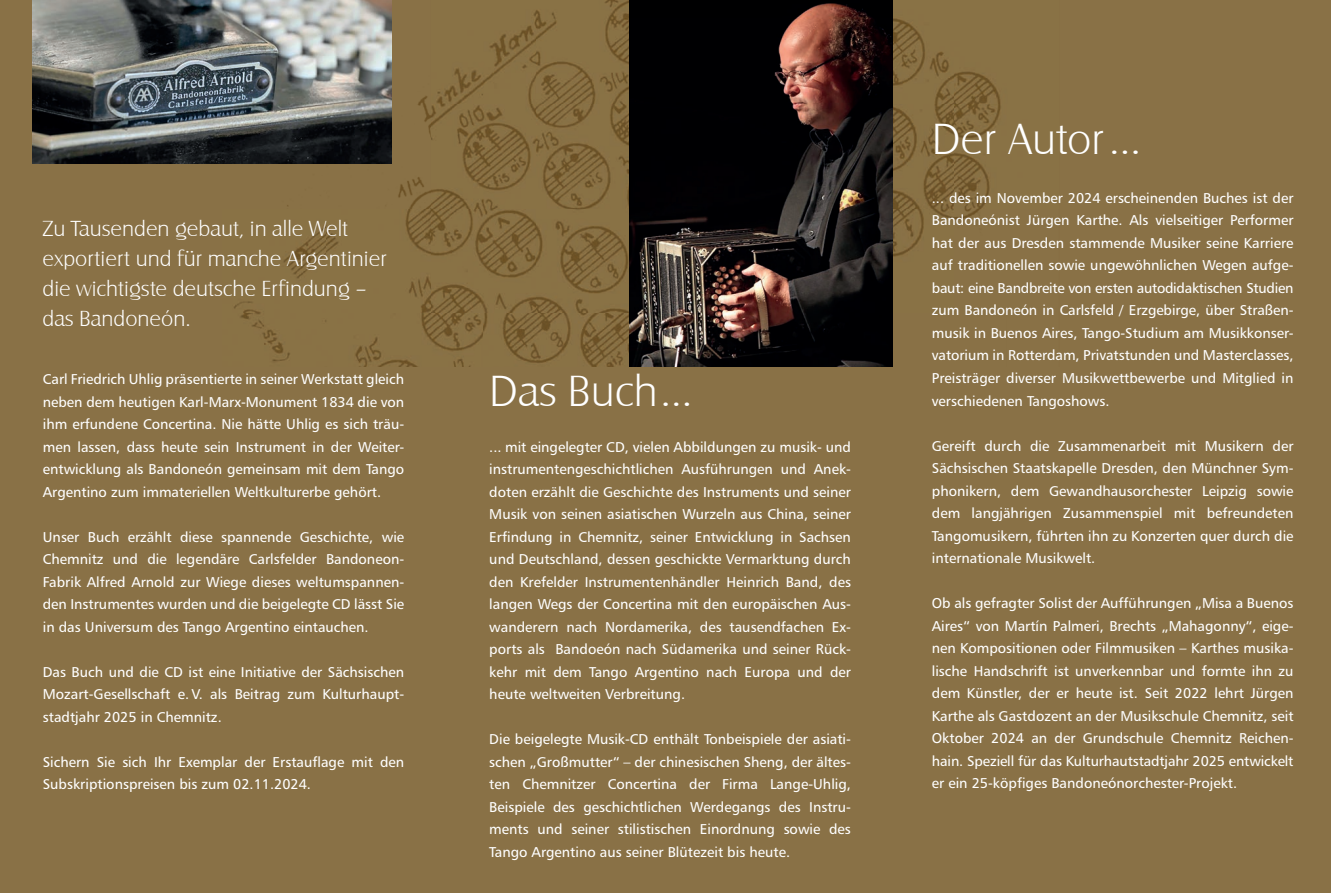
<style>
.page{position:relative;width:1331px;height:893px;background:#fff}
.page>*{position:absolute;margin:0;border:0;box-sizing:border-box;transform-origin:0 0}
.t1{font:45px "Castle T Ligh";color:#fff}
.t2{font:22.5px/30px "Castle T Ligh";color:#fff}
.t3{font:14.25px/22.5px "Humanist 777 BT Roman B";color:#fff;text-align:justify}
</style>
<div class="page">
<div style="left:0;top:0;width:1330px;height:893px;background:#897146"></div>
<img style="left:234px;top:0;width:767px;height:366px">
<img style="left:629px;top:0;width:263px;height:366px">
<img style="left:32px;top:0;width:359px;height:164px">
<h2 class="t2" style="left:43px;top:214px;width:346px">Zu Tausenden gebaut, in alle Welt exportiert und für manche Argentinier die wichtigste deutsche Erfindung – das Bandoneón.</h2>
<p class="t3" style="left:43px;top:367px;width:363px">Carl Friedrich Uhlig präsentierte in seiner Werkstatt gleich neben dem heutigen Karl-Marx-Monument 1834 die von ihm erfundene Concertina. Nie hätte Uhlig es sich träu&shy;men lassen, dass heute sein Instrument in der Weiter&shy;entwicklung als Bandoneón gemeinsam mit dem Tango Argentino zum immateriellen Weltkulturerbe gehört.</p>
<p class="t3" style="left:43px;top:525px;width:363px">Unser Buch erzählt diese spannende Geschichte, wie Chemnitz und die legendäre Carlsfelder Bandoneon-Fabrik Alfred Arnold zur Wiege dieses weltumspannen&shy;den Instrumentes wurden und die beigelegte CD lässt Sie in das Universum des Tango Argentino eintauchen.</p>
<p class="t3" style="left:43px;top:660px;width:363px">Das Buch und die CD ist eine Initiative der Sächsischen Mozart-Gesellschaft e. V. als Beitrag zum Kulturhaupt&shy;stadtjahr 2025 in Chemnitz.</p>
<p class="t3" style="left:43px;top:750px;width:363px">Sichern Sie sich Ihr Exemplar der Erstauflage mit den<br>Sub skriptionspreisen bis zum 02.11.2024.</p>
<h1 class="t1" style="left:489px;top:367px;width:204px">Das Buch…</h1>
<p class="t3" style="left:489px;top:435px;width:363px">... mit eingelegter CD, vielen Abbildungen zu musik- und instrumentengeschichtlichen Ausführungen und Anek&shy;doten erzählt die Geschichte des Instruments und seiner Musik von seinen asiatischen Wurzeln aus China, seiner Erfindung in Chemnitz, seiner Entwicklung in Sachsen und Deutschland, dessen geschickte Vermarktung durch den Krefelder Instrumentenhändler Heinrich Band, des langen Wegs der Concertina mit den europäischen Aus&shy;wanderern nach Nordamerika, des tausendfachen Ex&shy;ports als Bandoeón nach Südamerika und seiner Rück&shy;kehr mit dem Tango Argentino nach Europa und der heute weltweiten Verbreitung.</p>
<p class="t3" style="left:489px;top:728px;width:363px">Die beigelegte Musik-CD enthält Tonbeispiele der asiati&shy;schen „Großmutter“ – der chinesischen Sheng, der ältes&shy;ten Chemnitzer Concertina der Firma Lange-Uhlig, Beispiele des geschichtlichen Werdegangs des Instru&shy;ments und seiner stilistischen Einordnung sowie des Tango Argentino aus seiner Blütezeit bis heute.</p>
<h1 class="t1" style="left:931px;top:115px;width:211px">Der Autor…</h1>
<p class="t3" style="left:931px;top:186px;width:363px">... des im November 2024 erscheinenden Buches ist der Bandoneónist Jürgen Karthe. Als vielseitiger Performer hat der aus Dresden stammende Musiker seine Karriere auf traditionellen sowie ungewöhnlichen Wegen aufge&shy;baut: eine Bandbreite von ersten autodidaktischen Studien zum Bandoneón in Carlsfeld / Erzgebirge, über Straßen&shy;musik in Buenos Aires, Tango-Studium am Musikkonser&shy;vatorium in Rotterdam, Privatstunden und Masterclasses, Preisträger diverser Musikwettbewerbe und Mitglied in verschiedenen Tangoshows.</p>
<p class="t3" style="left:931px;top:434px;width:363px">Gereift durch die Zusammenarbeit mit Musikern der Sächsischen Staatskapelle Dresden, den Münchner Sym&shy;phonikern, dem Gewandhausorchester Leipzig sowie dem langjährigen Zusammenspiel mit befreundeten Tangomusikern, führten ihn zu Konzerten quer durch die internationale Musikwelt.</p>
<p class="t3" style="left:931px;top:591px;width:363px">Ob als gefragter Solist der Aufführungen „Misa a Buenos Aires“ von Martín Palmeri, Brechts „Mahagonny“, eige&shy;nen Kompositionen oder Filmmusiken – Karthes musika&shy;lische Handschrift ist unverkennbar und formte ihn zu dem Künstler, der er heute ist. Seit 2022 lehrt Jürgen Karthe als Gastdozent an der Musikschule Chemnitz, seit Oktober 2024 an der Grundschule Chemnitz Reichen&shy;hain. Speziell für das Kulturhautstadtjahr 2025 ent wickelt er ein 25-köpfiges Bandoneónorchester-Projekt.</p>
</div>
